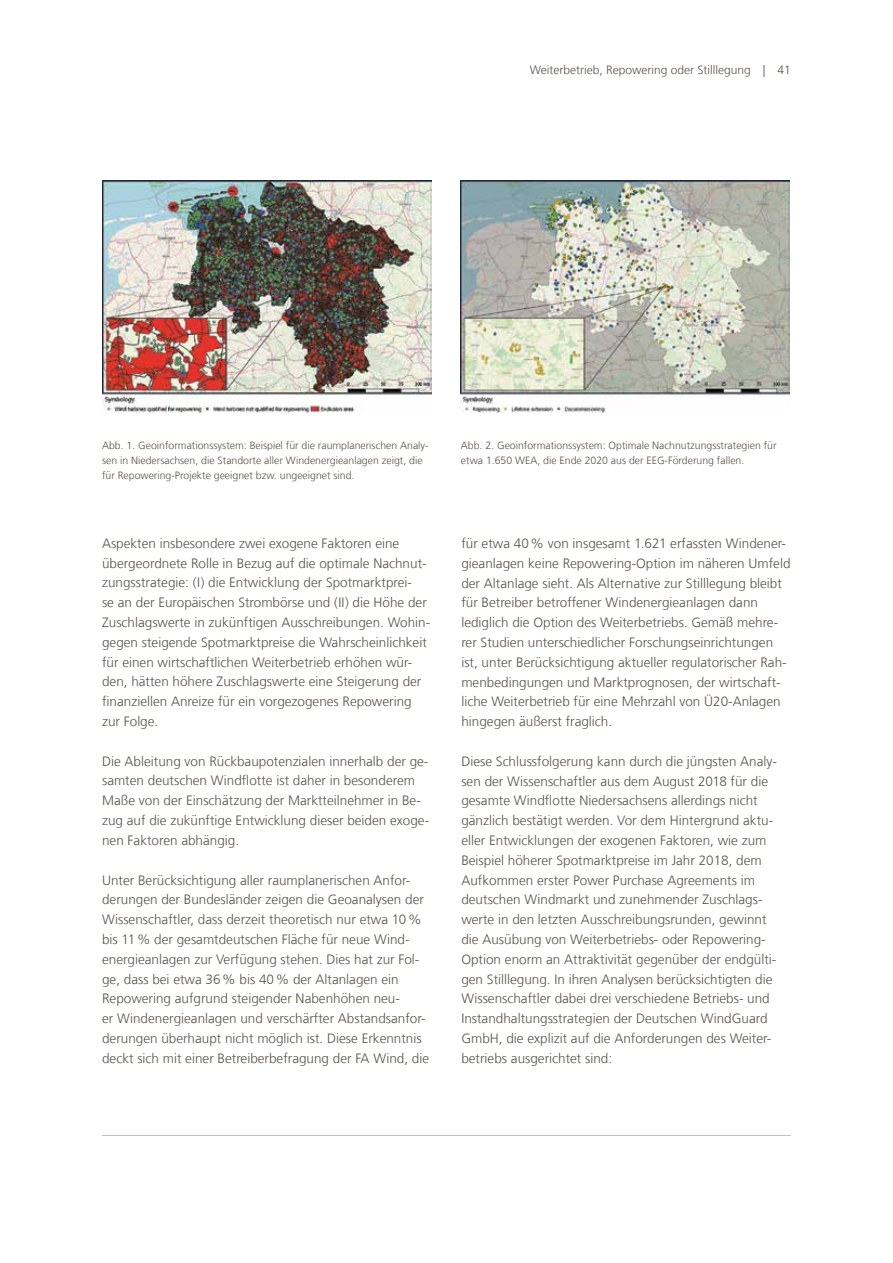
<style>
.page{position:relative;width:893px;height:1263px;background:#fff}
.page>*{position:absolute;margin:0;border:0;box-sizing:border-box;transform-origin:0 0}
.t1{font:300 13.5px/19.8px "Frutiger LT Com";color:#57544b}
.t2{font:300 12px "Frutiger LT Com";color:#57544b}
.t3{font:300 10.5px/15px "Frutiger LT Com";color:#57544b}
</style>
<div class="page">
<img style="left:461px;top:181px;width:329px;height:231px">
<img style="left:102px;top:181px;width:329px;height:232px">
<hr style="left:102px;top:1135px;width:689px;height:1px;background:#bcbcba">
<p class="t2" style="left:530px;top:63px;width:263px">Weiterbetrieb, Repowering oder Stilllegung | 41</p>
<p class="t3" style="left:102px;top:438px;width:328px">Abb. 1. Geoinformationssystem: Beispiel für die raumplanerischen Analy&shy;sen in Niedersachsen, die Standorte aller Windenergieanlagen zeigt, die für Repowering-Projekte geeignet bzw. ungeeignet sind.</p>
<p class="t1" style="left:102px;top:533px;width:330px">Aspekten insbesondere zwei exogene Faktoren eine übergeordnete Rolle in Bezug auf die optimale Nachnut&shy;zungsstrategie: (I) die Entwicklung der Spotmarktprei-<br>se an der Europäischen Strombörse und (II) die Höhe der Zuschlagswerte in zukünftigen Ausschreibungen. Wohin&shy;gegen steigende Spotmarktpreise die Wahrscheinlichkeit für einen wirtschaftlichen Weiterbetrieb erhöhen wür&shy;den, hätten höhere Zuschlagswerte eine Steigerung der finanziellen Anreize für ein vorgezogenes Repowering zur Folge.</p>
<p class="t1" style="left:102px;top:751px;width:329px">Die Ableitung von Rückbaupotenzialen innerhalb der ge&shy;samten deutschen Windflotte ist daher in besonderem Maße von der Einschätzung der Marktteilnehmer in Be&shy;zug auf die zukünftige Entwicklung dieser beiden exoge&shy;nen Faktoren abhängig.</p>
<p class="t1" style="left:102px;top:870px;width:329px">Unter Berücksichtigung aller raumplanerischen Anfor&shy;derungen der Bundesländer zeigen die Geoanalysen der Wissenschaftler, dass derzeit theoretisch nur etwa 10% bis 11% der gesamtdeutschen Fläche für neue Wind&shy;energieanlagen zur Verfügung stehen. Dies hat zur Fol&shy;ge, dass bei etwa 36% bis 40% der Altanlagen ein Repowering aufgrund steigender Nabenhöhen neu-<br>er Windenergieanlagen und verschärfter Abstandsanfor&shy;derungen überhaupt nicht möglich ist. Diese Erkenntnis deckt sich mit einer Betreiberbefragung der FA Wind, die</p>
<p class="t3" style="left:461px;top:438px;width:317px">Abb. 2. Geoinformationssystem: Optimale Nachnutzungsstrategien für etwa 1.650 WEA, die Ende 2020 aus der EEG-Förderung fallen.</p>
<p class="t1" style="left:461px;top:533px;width:331px">für etwa 40% von insgesamt 1.621 erfassten Windener&shy;gieanlagen keine Repowering-Option im näheren Umfeld der Altanlage sieht. Als Alternative zur Stilllegung bleibt für Betreiber betroffener Windenergieanlagen dann lediglich die Option des Weiterbetriebs. Gemäß mehre&shy;rer Studien unterschiedlicher Forschungseinrichtungen ist, unter Berücksichtigung aktueller regulatorischer Rah&shy;menbedingungen und Marktprognosen, der wirtschaft&shy;liche Weiterbetrieb für eine Mehrzahl von Ü20-Anlagen hingegen äußerst fraglich.</p>
<p class="t1" style="left:461px;top:751px;width:317px">Diese Schlussfolgerung kann durch die jüngsten Analy&shy;sen der Wissenschaftler aus dem August 2018 für die gesamte Windflotte Niedersachsens allerdings nicht gänzlich bestätigt werden. Vor dem Hintergrund aktu&shy;eller Entwicklungen der exogenen Faktoren, wie zum Beispiel höherer Spotmarktpreise im Jahr 2018, dem Aufkommen erster Power Purchase Agreements im deutschen Windmarkt und zunehmender Zuschlags&shy;werte in den letzten Ausschreibungsrunden, gewinnt die Ausübung von Weiterbetriebs- oder Repowering-Option enorm an Attraktivität gegenüber der endgülti&shy;gen Stilllegung. In ihren Analysen berücksichtigten die Wissenschaftler dabei drei verschiedene Betriebs- und Instandhaltungsstrategien der Deutschen WindGuard GmbH, die explizit auf die Anforderungen des Weiter&shy;betriebs ausgerichtet sind:</p>
</div>
